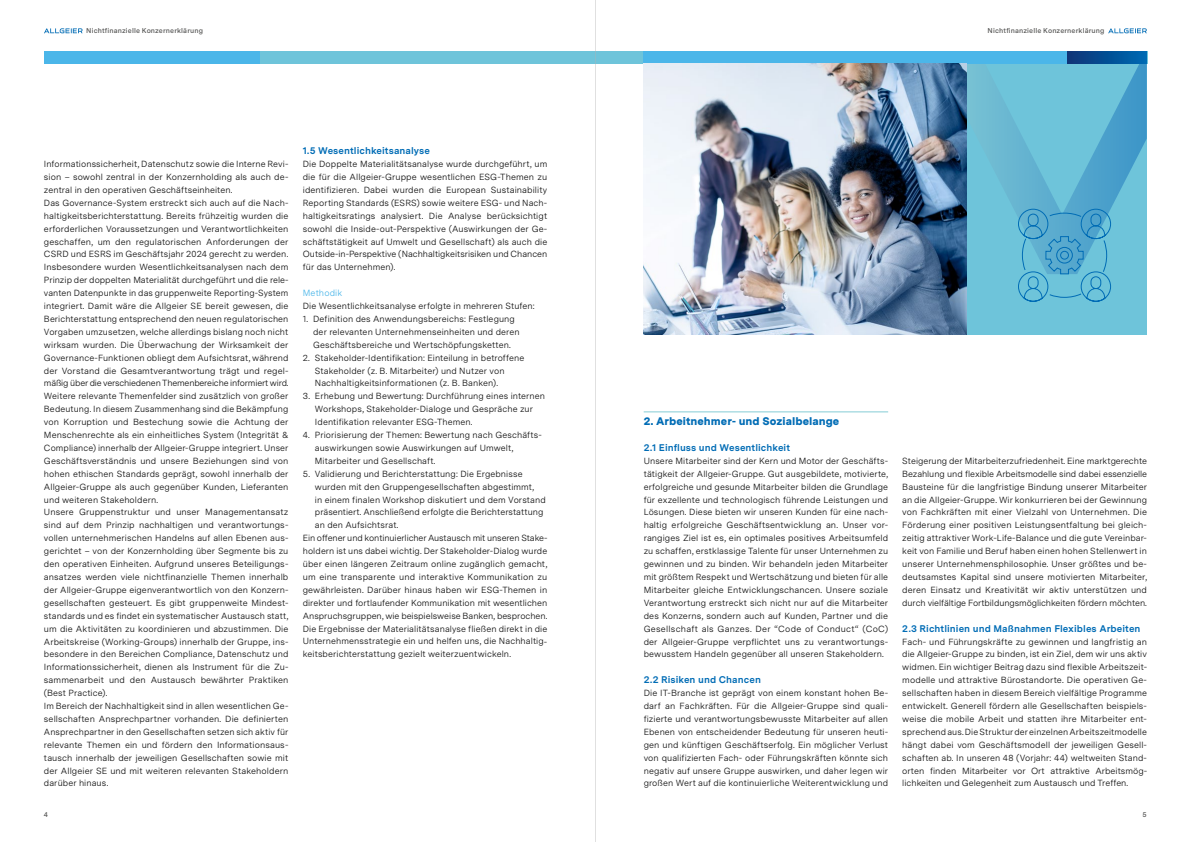
<style>
.page{position:relative;width:1191px;height:842px;background:#fff}
.page>*{position:absolute;margin:0;border:0;box-sizing:border-box;transform-origin:0 0}
.t1{font:900 11px "Messina Sans";letter-spacing:.005em;color:#006cb5}
.t2{font:700 9.7px "Messina Sans";letter-spacing:.005em;color:#006cb5}
.t3{font:9px "Messina Sans";letter-spacing:.01em;color:#4bb6e9}
.t4{font:8.9px/12.9px "Messina Sans";letter-spacing:.01em;color:#131313;text-align:justify}
.t5{font:8.9px "Messina Sans";letter-spacing:-.01em;color:#131313}
.t6{font:600 7px "Messina Sans";letter-spacing:.015em;color:#575756}
</style>
<div class="page">
<hr style="left:643px;top:412px;width:245px;height:1px;background:#84ccd5">
<div style="left:643px;top:64px;width:503px;height:271px;background:#6ec4da"></div>
<svg style="left:999px;top:64px;width:147px;height:150px"></svg>
<div style="left:44px;top:51px;width:1103px;height:13px;background:#6ec4da"></div>
<div style="left:44px;top:51px;width:216px;height:13px;background:#4bb6e9"></div>
<div style="left:643px;top:51px;width:442px;height:13px;background:#4bb6e9"></div>
<svg style="left:1067px;top:51px;width:79px;height:13px"></svg>
<svg style="left:1017px;top:208px;width:94px;height:94px"></svg>
<img style="left:643px;top:64px;width:324px;height:271px">
<svg style="left:1108px;top:28px;width:38px;height:5px"></svg>
<svg style="left:44px;top:28px;width:39px;height:5px"></svg>
<hr style="left:595px;top:0;width:1px;height:842px;background:#b3b2b2">
<p class="t6" style="left:86px;top:26px;width:118px">Nichtfinanzielle Konzernerklärung</p>
<p class="t6" style="left:987px;top:26px;width:118px">Nichtfinanzielle Konzernerklärung</p>
<p class="t4" style="left:44px;top:157px;width:246px;text-align:left">Informationssicherheit, Datenschutz sowie die Interne Revi&shy;sion – sowohl zentral in der Konzernholding als auch de&shy;zentral in den operativen Geschäftseinheiten.<br>Das Governance-System erstreckt sich auch auf die Nach&shy;haltigkeitsberichterstattung. Bereits frühzeitig wurden die erforderlichen Voraussetzungen und Verantwortlichkeiten geschaffen, um den regulatorischen Anforderungen der CSRD und ESRS im Geschäftsjahr 2024 gerecht zu werden.<br>Insbesondere wurden Wesentlichkeitsanalysen nach dem Prinzip der doppelten Materialität durchgeführt und die rele&shy;vanten Datenpunkte in das gruppenweite Reporting-System integriert. Damit wäre die Allgeier SE bereit gewesen, die Berichterstattung entsprechend den neuen regulatorischen Vorgaben umzusetzen, welche allerdings bislang noch nicht wirksam wurden. Die Überwachung der Wirksamkeit der Governance-Funktionen obliegt dem Aufsichtsrat, während der Vorstand die Gesamtverantwortung trägt und regel&shy;mäßig über die verschiedenen Themenbereiche informiert wird.<br>Weitere relevante Themenfelder sind zusätzlich von großer Bedeutung. In diesem Zusammenhang sind die Bekämpfung von Korruption und Bestechung sowie die Achtung der Menschenrechte als ein einheitliches System (Integrität &amp; Compliance) innerhalb der Allgeier-Gruppe integriert. Unser Geschäftsverständnis und unsere Beziehungen sind von hohen ethischen Standards geprägt, sowohl innerhalb der Allgeier-Gruppe als auch gegenüber Kunden, Lieferanten und weiteren Stakeholdern.<br>Unsere Gruppenstruktur und unser Managementansatz sind auf dem Prinzip nachhaltigen und verantwortungs&shy;vollen unternehmerischen Handelns auf allen Ebenen aus&shy;gerichtet – von der Konzernholding über Segmente bis zu den operativen Einheiten. Aufgrund unseres Beteiligungs&shy;ansatzes werden viele nichtfinanzielle Themen innerhalb der Allgeier-Gruppe eigenverantwortlich von den Konzern&shy;gesellschaften gesteuert. Es gibt gruppenweite Mindest&shy;standards und es findet ein systematischer Austausch statt, um die Aktivitäten zu koordinieren und abzustimmen. Die Arbeitskreise (Working-Groups) innerhalb der Gruppe, ins&shy;besondere in den Bereichen Compliance, Datenschutz und Informationssicherheit, dienen als Instrument für die Zu&shy;sammenarbeit und den Austausch bewährter Praktiken (Best Practice).<br>Im Bereich der Nachhaltigkeit sind in allen wesentlichen Ge&shy;sellschaften Ansprechpartner vorhanden. Die definierten Ansprechpartner in den Gesellschaften setzen sich aktiv für relevante Themen ein und fördern den Informationsaus&shy;tausch innerhalb der jeweiligen Gesellschaften sowie mit der Allgeier SE und mit weiteren relevanten Stakeholdern darüber hinaus.</p>
<p class="t2" style="left:303px;top:144px;width:129px">1.5 Wesentlichkeitsanalyse</p>
<p class="t4" style="left:303px;top:157px;width:246px">Die Doppelte Materialitätsanalyse wurde durchgeführt, um die für die Allgeier-Gruppe wesentlichen ESG-Themen zu identifizieren. Dabei wurden die European Sustainability Reporting Standards (ESRS) sowie weitere ESG- und Nach&shy;haltigkeitsratings analysiert. Die Analyse berücksichtigt sowohl die Inside-out-Perspektive (Auswirkungen der Ge&shy;schäftstätigkeit auf Umwelt und Gesellschaft) als auch die Outside-in-Perspektive (Nachhaltigkeitsrisiken und Chancen für das Unternehmen).</p>
<p class="t3" style="left:303px;top:286px;width:41px">Methodik</p>
<p class="t4" style="left:303px;top:299px;width:233px">Die Wesentlichkeitsanalyse erfolgte in mehreren Stufen:</p>
<p class="t4" style="left:313px;top:312px;width:208px;text-align:left;text-indent:-10px">1. Definition des Anwendungsbereichs: Festlegung der relevanten Unternehmenseinheiten und deren<br>Geschäftsbereiche und Wertschöpfungsketten.</p>
<p class="t4" style="left:315px;top:351px;width:211px;text-align:left;text-indent:-12px">2. Stakeholder-Identifikation: Einteilung in betroffene<br>Stakeholder (z. B. Mitarbeiter) und Nutzer von<br>Nachhaltigkeitsinformationen (z. B. Banken).</p>
<p class="t4" style="left:315px;top:389px;width:232px;text-align:left;text-indent:-12px">3. Erhebung und Bewertung: Durchführung eines internen<br>Workshops, Stakeholder-Dialoge und Gespräche zur<br>Identifikation relevanter ESG-Themen.</p>
<p class="t4" style="left:315px;top:428px;width:228px;text-align:left;text-indent:-12px">4. Priorisierung der Themen: Bewertung nach Geschäfts&shy;auswirkungen sowie Auswirkungen auf Umwelt,<br>Mitarbeiter und Gesellschaft.</p>
<p class="t4" style="left:303px;top:467px;width:221px">5. Validierung und Berichterstattung: Die Ergebnisse</p>
<p class="t4" style="left:315px;top:480px;width:221px">wurden mit den Gruppengesellschaften abgestimmt,</p>
<p class="t4" style="left:315px;top:493px;width:232px">in einem finalen Workshop diskutiert und dem Vorstand</p>
<p class="t4" style="left:315px;top:506px;width:230px">präsentiert. Anschließend erfolgte die Berichterstattung</p>
<p class="t4" style="left:315px;top:518px;width:85px">an den Aufsichtsrat.</p>
<p class="t5" style="left:303px;top:531px;width:246px">Ein offener und kontinuierlicher Austausch mit unseren Stake-</p>
<p class="t4" style="left:303px;top:544px;width:246px">holdern ist uns dabei wichtig. Der Stakeholder-Dialog wurde</p>
<p class="t4" style="left:303px;top:557px;width:246px">über einen längeren Zeitraum online zugänglich gemacht,</p>
<p class="t4" style="left:303px;top:570px;width:246px">um eine transparente und interaktive Kommunikation zu</p>
<p class="t4" style="left:303px;top:583px;width:246px">gewährleisten. Darüber hinaus haben wir ESG-Themen in</p>
<p class="t4" style="left:303px;top:596px;width:246px">direkter und fortlaufender Kommunikation mit wesentlichen</p>
<p class="t4" style="left:303px;top:609px;width:246px">Anspruchsgruppen, wie beispielsweise Banken, besprochen.</p>
<p class="t4" style="left:303px;top:622px;width:246px">Die Ergebnisse der Materialitätsanalyse fließen direkt in die</p>
<p class="t4" style="left:303px;top:635px;width:246px">Unternehmensstrategie ein und helfen uns, die Nachhaltig-</p>
<p class="t4" style="left:303px;top:647px;width:210px">keitsberichterstattung gezielt weiterzuentwickeln.</p>
<p class="t1" style="left:643px;top:413px;width:197px">2. Arbeitnehmer- und Sozialbelange</p>
<p class="t2" style="left:643px;top:440px;width:148px">2.1 Einfluss und Wesentlichkeit</p>
<p class="t4" style="left:643px;top:454px;width:246px">Unsere Mitarbeiter sind der Kern und Motor der Geschäfts&shy;tätigkeit der Allgeier-Gruppe. Gut ausgebildete, motivierte, erfolgreiche und gesunde Mitarbeiter bilden die Grundlage für exzellente und technologisch führende Leistungen und Lösungen. Diese bieten wir unseren Kunden für eine nach&shy;haltig erfolgreiche Geschäftsentwicklung an. Unser vor&shy;rangiges Ziel ist es, ein optimales positives Arbeitsumfeld zu schaffen, erstklassige Talente für unser Unternehmen zu gewinnen und zu binden. Wir behandeln jeden Mitarbeiter mit größtem Respekt und Wertschätzung und bieten für alle Mitarbeiter gleiche Entwicklungschancen. Unsere soziale Verantwortung erstreckt sich nicht nur auf die Mitarbeiter des Konzerns, sondern auch auf Kunden, Partner und die Gesellschaft als Ganzes. Der “Code of Conduct“ (CoC) der Allgeier-Gruppe verpflichtet uns zu verantwortungs&shy;bewusstem Handeln gegenüber all unseren Stakeholdern.</p>
<p class="t2" style="left:643px;top:672px;width:119px">2.2 Risiken und Chancen</p>
<p class="t4" style="left:643px;top:686px;width:246px">Die IT-Branche ist geprägt von einem konstant hohen Be&shy;darf an Fachkräften. Für die Allgeier-Gruppe sind quali&shy;fizierte und verantwortungsbewusste Mitarbeiter auf allen Ebenen von entscheidender Bedeutung für unseren heuti&shy;gen und künftigen Geschäftserfolg. Ein möglicher Verlust von qualifizierten Fach- oder Führungskräften könnte sich negativ auf unsere Gruppe auswirken, und daher legen wir großen Wert auf die kontinuierliche Weiterentwicklung und</p>
<p class="t4" style="left:902px;top:454px;width:246px">Steigerung der Mitarbeiterzufriedenheit. Eine marktgerechte Bezahlung und flexible Arbeitsmodelle sind dabei essenzielle Bausteine für die langfristige Bindung unserer Mitarbeiter an die Allgeier-Gruppe. Wir konkurrieren bei der Gewinnung von Fachkräften mit einer Vielzahl von Unternehmen. Die Förderung einer positiven Leistungsentfaltung bei gleich&shy;zeitig attraktiver Work-Life-Balance und die gute Vereinbar&shy;keit von Familie und Beruf haben einen hohen Stellenwert in unserer Unternehmensphilosophie. Unser größtes und be&shy;deutsamstes Kapital sind unsere motivierten Mitarbeiter, deren Einsatz und Kreativität wir aktiv unterstützen und durch vielfältige Fortbildungsmöglichkeiten fördern möchten.</p>
<p class="t2" style="left:902px;top:621px;width:240px">2.3 Richtlinien und Maßnahmen Flexibles Arbeiten</p>
<p class="t4" style="left:902px;top:635px;width:246px">Fach- und Führungskräfte zu gewinnen und langfristig an die Allgeier-Gruppe zu binden, ist ein Ziel, dem wir uns aktiv widmen. Ein wichtiger Beitrag dazu sind flexible Arbeitszeit&shy;modelle und attraktive Bürostandorte. Die operativen Ge&shy;sellschaften haben in diesem Bereich vielfältige Programme entwickelt. Generell fördern alle Gesellschaften beispiels&shy;weise die mobile Arbeit und statten ihre Mitarbeiter ent&shy;sprechend aus. Die Struktur der einzelnen Arbeitszeitmodelle hängt dabei vom Geschäftsmodell der jeweiligen Gesell&shy;schaften ab. In unseren 48 (Vorjahr: 44) weltweiten Stand&shy;orten finden Mitarbeiter vor Ort attraktive Arbeitsmög&shy;lichkeiten und Gelegenheit zum Austausch und Treffen.</p>
<p class="t6" style="left:44px;top:809px;width:6px">4</p>
<p class="t6" style="left:1142px;top:809px;width:6px">5</p>
</div>
